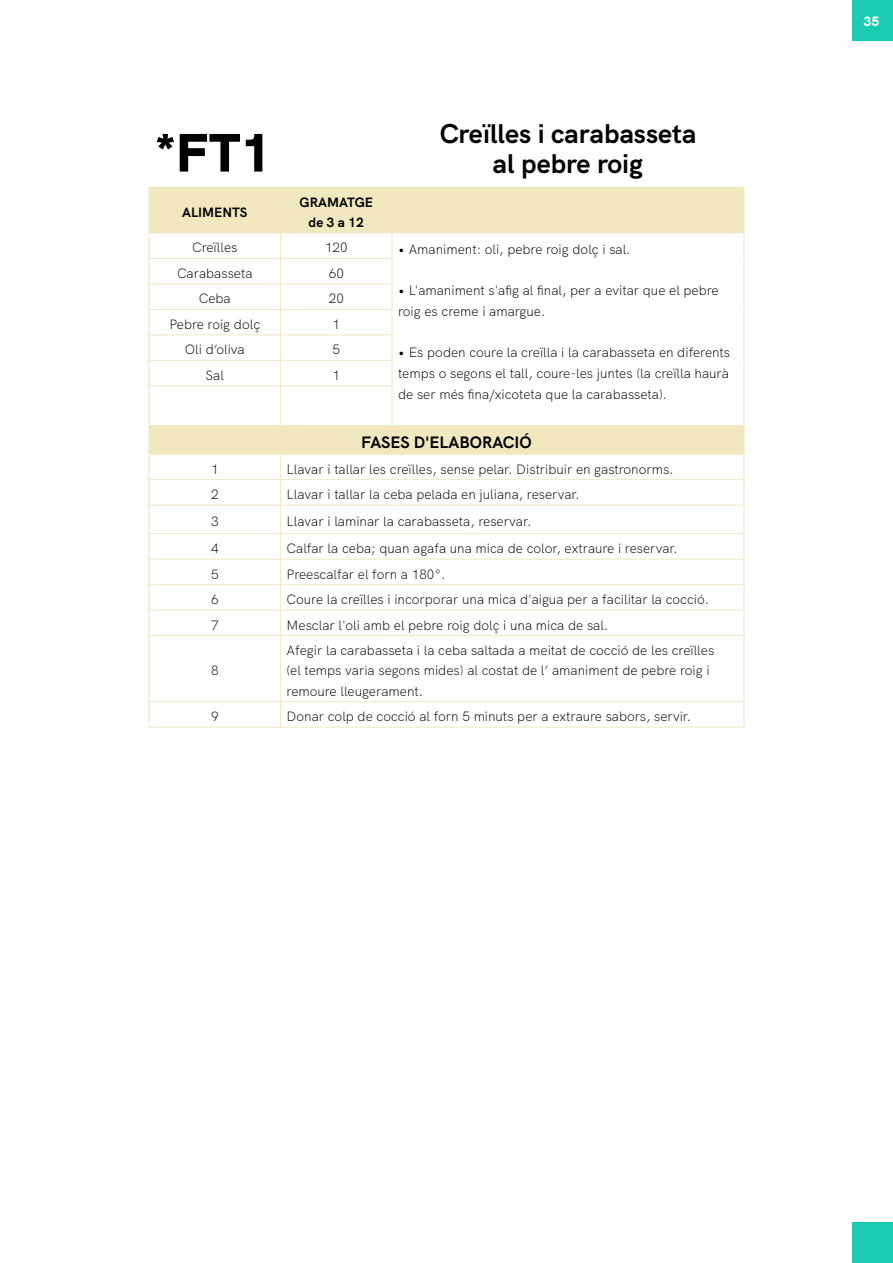
<style>
.page{position:relative;width:893px;height:1263px;background:#fff}
.page>*{position:absolute;margin:0;border:0;box-sizing:border-box;transform-origin:0 0}
.t1{font:900 54px "HK Grotesk";color:#000}
.t2{font:700 27px/30px "HK Grotesk";color:#000;text-align:center}
.t3{font:700 16.5px "HK Grotesk";color:#000}
.t4{font:300 13.5px/21px "HK Grotesk";color:#000}
.t5{font:700 13.5px/20.2px "HK Grotesk";color:#000;text-align:center}
.t6{font:800 13.5px "HK Grotesk";color:#fff}
.s1{font-size:15px}
</style>
<div class="page">
<div style="left:852px;top:0;width:41px;height:41px;background:#18ccb2"></div>
<div style="left:853px;top:1222px;width:40px;height:41px;background:#18ccb2"></div>
<svg style="left:150px;top:188px;width:594px;height:266px"></svg>
<hr style="left:149px;top:187px;width:132px;height:1px;background:#f2e8c0">
<hr style="left:149px;top:187px;width:1px;height:46px;background:#f2e8c0">
<hr style="left:281px;top:187px;width:111px;height:1px;background:#f2e8c0">
<hr style="left:392px;top:187px;width:352px;height:1px;background:#f2e8c0">
<hr style="left:744px;top:187px;width:1px;height:46px;background:#f2e8c0">
<hr style="left:149px;top:233px;width:132px;height:1px;background:#f2e8c0">
<hr style="left:281px;top:233px;width:111px;height:1px;background:#f2e8c0">
<hr style="left:392px;top:233px;width:352px;height:1px;background:#f2e8c0">
<svg style="left:744px;top:233px;width:1px;height:153px"></svg>
<hr style="left:744px;top:386px;width:1px;height:39px;background:#f2e8c0">
<hr style="left:149px;top:258px;width:132px;height:1px;background:#f2e8c0">
<hr style="left:281px;top:258px;width:111px;height:1px;background:#f2e8c0">
<hr style="left:149px;top:284px;width:132px;height:1px;background:#f2e8c0">
<hr style="left:281px;top:284px;width:111px;height:1px;background:#f2e8c0">
<hr style="left:149px;top:309px;width:132px;height:1px;background:#f2e8c0">
<hr style="left:281px;top:309px;width:111px;height:1px;background:#f2e8c0">
<hr style="left:149px;top:335px;width:132px;height:1px;background:#f2e8c0">
<hr style="left:281px;top:335px;width:111px;height:1px;background:#f2e8c0">
<hr style="left:149px;top:360px;width:132px;height:1px;background:#f2e8c0">
<svg style="left:149px;top:233px;width:1px;height:153px"></svg>
<hr style="left:281px;top:360px;width:111px;height:1px;background:#f2e8c0">
<svg style="left:280px;top:234px;width:1px;height:152px"></svg>
<svg style="left:392px;top:233px;width:1px;height:153px"></svg>
<hr style="left:149px;top:386px;width:132px;height:1px;background:#f2e8c0">
<hr style="left:149px;top:386px;width:1px;height:39px;background:#f2e8c0">
<hr style="left:281px;top:386px;width:111px;height:1px;background:#f2e8c0">
<hr style="left:280px;top:386px;width:1px;height:39px;background:#f2e8c0">
<hr style="left:392px;top:386px;width:1px;height:39px;background:#f2e8c0">
<hr style="left:149px;top:425px;width:132px;height:1px;background:#f2e8c0">
<hr style="left:281px;top:425px;width:111px;height:1px;background:#f2e8c0">
<hr style="left:392px;top:425px;width:352px;height:1px;background:#f2e8c0">
<hr style="left:149px;top:454px;width:132px;height:1px;background:#f2e8c0">
<hr style="left:281px;top:454px;width:111px;height:1px;background:#f2e8c0">
<hr style="left:392px;top:454px;width:352px;height:1px;background:#f2e8c0">
<hr style="left:149px;top:479px;width:132px;height:1px;background:#f2e8c0">
<hr style="left:281px;top:479px;width:111px;height:1px;background:#f2e8c0">
<hr style="left:392px;top:479px;width:352px;height:1px;background:#f2e8c0">
<hr style="left:149px;top:505px;width:132px;height:1px;background:#f2e8c0">
<hr style="left:281px;top:505px;width:111px;height:1px;background:#f2e8c0">
<hr style="left:392px;top:505px;width:352px;height:1px;background:#f2e8c0">
<hr style="left:149px;top:533px;width:132px;height:1px;background:#f2e8c0">
<hr style="left:281px;top:533px;width:111px;height:1px;background:#f2e8c0">
<hr style="left:392px;top:533px;width:352px;height:1px;background:#f2e8c0">
<hr style="left:149px;top:559px;width:132px;height:1px;background:#f2e8c0">
<hr style="left:281px;top:559px;width:111px;height:1px;background:#f2e8c0">
<hr style="left:392px;top:559px;width:352px;height:1px;background:#f2e8c0">
<hr style="left:149px;top:584px;width:132px;height:1px;background:#f2e8c0">
<hr style="left:281px;top:584px;width:111px;height:1px;background:#f2e8c0">
<hr style="left:392px;top:584px;width:352px;height:1px;background:#f2e8c0">
<hr style="left:149px;top:610px;width:132px;height:1px;background:#f2e8c0">
<svg style="left:149px;top:426px;width:1px;height:209px"></svg>
<hr style="left:281px;top:610px;width:111px;height:1px;background:#f2e8c0">
<svg style="left:280px;top:455px;width:1px;height:180px"></svg>
<hr style="left:392px;top:610px;width:352px;height:1px;background:#f2e8c0">
<svg style="left:744px;top:426px;width:1px;height:209px"></svg>
<hr style="left:149px;top:635px;width:132px;height:1px;background:#f2e8c0">
<hr style="left:149px;top:636px;width:1px;height:65px;background:#f2e8c0">
<hr style="left:281px;top:635px;width:111px;height:1px;background:#f2e8c0">
<hr style="left:280px;top:636px;width:1px;height:65px;background:#f2e8c0">
<hr style="left:392px;top:635px;width:352px;height:1px;background:#f2e8c0">
<hr style="left:744px;top:636px;width:1px;height:65px;background:#f2e8c0">
<hr style="left:149px;top:701px;width:132px;height:1px;background:#f2e8c0">
<svg style="left:149px;top:702px;width:1px;height:25px"></svg>
<hr style="left:281px;top:701px;width:111px;height:1px;background:#f2e8c0">
<svg style="left:280px;top:702px;width:1px;height:25px"></svg>
<hr style="left:392px;top:701px;width:352px;height:1px;background:#f2e8c0">
<svg style="left:744px;top:702px;width:1px;height:25px"></svg>
<hr style="left:149px;top:727px;width:132px;height:1px;background:#f2e8c0">
<hr style="left:281px;top:727px;width:111px;height:1px;background:#f2e8c0">
<hr style="left:392px;top:727px;width:352px;height:1px;background:#f2e8c0">
<h1 class="t1" style="left:155px;top:111px;width:119px">*FT1</h1>
<h2 class="t2" style="left:440px;top:116px;width:258px">Creïlles i carabasseta al pebre roig</h2>
<p class="t5" style="left:182px;top:201px;width:67px">ALIMENTS</p>
<p class="t5" style="left:300px;top:191px;width:75px">GRAMATGE de 3 a 12</p>
<p class="t4" style="left:192px;top:236px;width:47px">Creïlles</p>
<p class="t4" style="left:325px;top:236px;width:24px">120</p>
<p class="t4" style="left:398px;top:237px;width:234px"><span class="s1">•</span> Amaniment: oli, pebre roig dolç i sal.</p>
<p class="t4" style="left:398px;top:279px;width:322px"><span class="s1">•</span> L'amaniment s'afig al final, per a evitar que el pebre roig es creme i amargue.</p>
<p class="t4" style="left:398px;top:341px;width:334px;text-align:justify"><span class="s1">•</span> Es poden coure la creïlla i la carabasseta en diferents temps o segons el tall, coure-les juntes (la creïlla haurà de ser més fina/xicoteta que la carabasseta).</p>
<p class="t4" style="left:177px;top:261px;width:77px">Carabasseta</p>
<p class="t4" style="left:329px;top:261px;width:17px">60</p>
<p class="t4" style="left:199px;top:287px;width:33px">Ceba</p>
<p class="t4" style="left:329px;top:287px;width:17px">20</p>
<p class="t4" style="left:169px;top:312px;width:92px">Pebre roig dolç</p>
<p class="t4" style="left:333px;top:312px;width:9px">1</p>
<p class="t4" style="left:185px;top:338px;width:61px">Oli d’oliva</p>
<p class="t4" style="left:333px;top:338px;width:9px">5</p>
<p class="t4" style="left:206px;top:363px;width:20px">Sal</p>
<p class="t4" style="left:333px;top:363px;width:9px">1</p>
<p class="t3" style="left:361px;top:430px;width:172px">FASES D'ELABORACIÓ</p>
<p class="t4" style="left:211px;top:457px;width:9px">1</p>
<p class="t4" style="left:287px;top:457px;width:389px">Llavar i tallar les creïlles, sense pelar. Distribuir en gastronorms.</p>
<p class="t4" style="left:211px;top:483px;width:9px">2</p>
<p class="t4" style="left:287px;top:483px;width:295px">Llavar i tallar la ceba pelada en juliana, reservar.</p>
<p class="t4" style="left:211px;top:510px;width:9px">3</p>
<p class="t4" style="left:287px;top:510px;width:246px">Llavar i laminar la carabasseta, reservar.</p>
<p class="t4" style="left:211px;top:537px;width:9px">4</p>
<p class="t4" style="left:287px;top:537px;width:393px">Calfar la ceba; quan agafa una mica de color, extraure i reservar.</p>
<p class="t4" style="left:211px;top:562px;width:9px">5</p>
<p class="t4" style="left:287px;top:562px;width:160px">Preescalfar el forn a 180°.</p>
<p class="t4" style="left:211px;top:588px;width:9px">6</p>
<p class="t4" style="left:287px;top:588px;width:424px">Coure la creïlles i incorporar una mica d'aigua per a facilitar la cocció.</p>
<p class="t4" style="left:211px;top:613px;width:9px">7</p>
<p class="t4" style="left:287px;top:613px;width:323px">Mesclar l'oli amb el pebre roig dolç i una mica de sal.</p>
<p class="t4" style="left:211px;top:659px;width:9px">8</p>
<p class="t4" style="left:287px;top:639px;width:429px;line-height:20.2px">Afegir la carabasseta i la ceba saltada a meitat de cocció de les creïlles (el temps varia segons mides) al costat de l’ amaniment de pebre roig i remoure lleugerament.</p>
<p class="t4" style="left:211px;top:705px;width:9px">9</p>
<p class="t4" style="left:287px;top:705px;width:406px">Donar colp de cocció al forn 5 minuts per a extraure sabors, servir.</p>
<p class="t6" style="left:863px;top:10px;width:17px">35</p>
</div>
